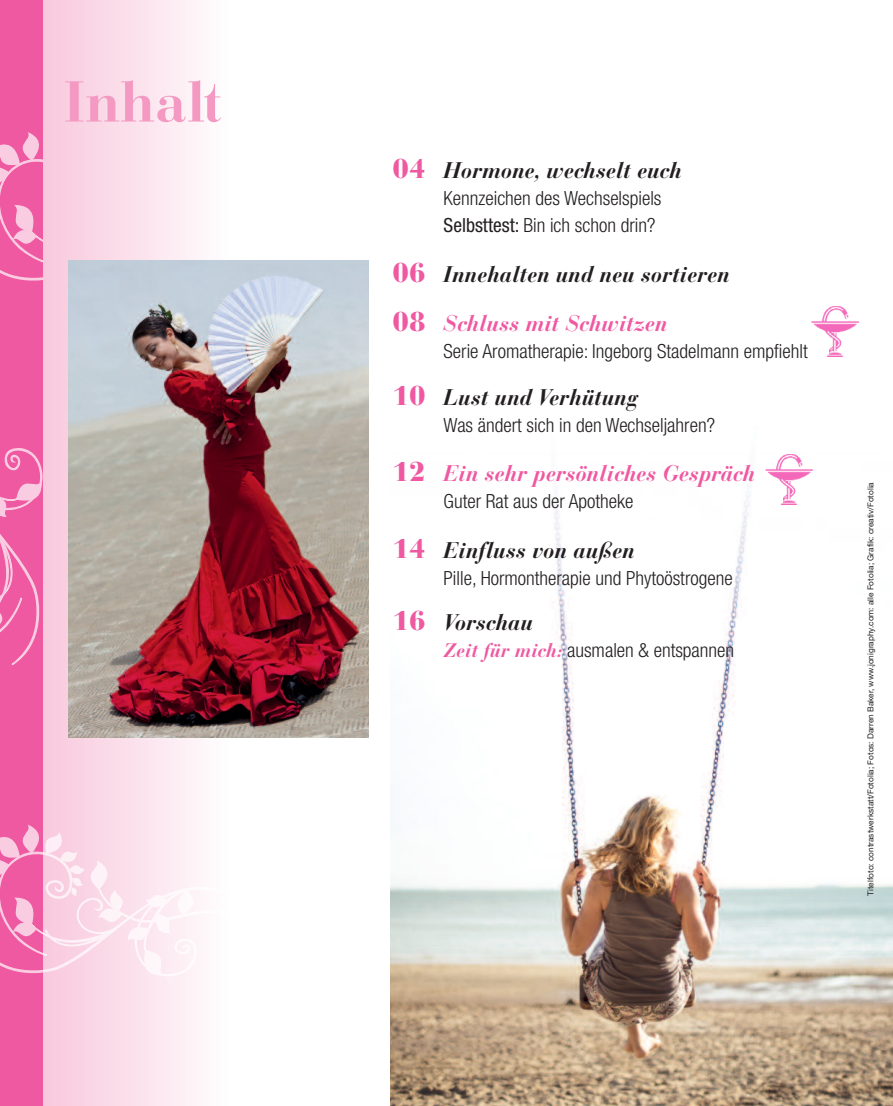
<style>
.page{position:relative;width:893px;height:1106px;background:#fff}
.page>*{position:absolute;margin:0;border:0;box-sizing:border-box;transform-origin:0 0}
.t1{font:57px "Bauer Bodoni Bold Os F";color:#f499c2}
.t2{font:italic 700 22.5px/49.5px "Bauer Bodoni Std";color:#231f20}
.t3{font:italic 700 22.5px "Bauer Bodoni Std";color:#ef59a1}
.t4{font:300 condensed 19.5px/27px "Helvetica Neue LT Std";color:#231f20}
.t5{font:8.25px "Helvetica Neue LT Std";color:#231f20}
.s1{font-family:"Bauer Bodoni LT";font-weight:900;font-style:normal;font-size:27px;color:#ef59a1}
.s2{font-weight:400}
.s3{color:#ef59a1}
.s4{font-family:"Bauer Bodoni LT";font-weight:900;font-style:normal;font-size:27px}
.s5{font-family:"Bauer Bodoni Std";font-weight:700;font-style:italic;font-stretch:normal;color:#ef59a1}
</style>
<div class="page">
<svg style="left:43px;top:0;width:187px;height:1106px"></svg>
<img style="left:390px;top:469px;width:503px;height:637px">
<img style="left:69px;top:260px;width:299px;height:477px">
<div style="left:0;top:0;width:43px;height:1106px;background:#ef59a1"></div>
<svg style="left:0;top:448px;width:43px;height:217px"></svg>
<svg style="left:0;top:824px;width:230px;height:152px"></svg>
<svg style="left:0;top:132px;width:43px;height:149px"></svg>
<img style="left:812px;top:307px;width:46px;height:50px">
<img style="left:766px;top:454px;width:46px;height:50px">
<h1 class="t1" style="left:63px;top:81px;width:160px">Inhalt</h1>
<p class="t2" style="left:393px;top:148px;width:291px"><span class="s1">04</span> Hormone, wechselt euch</p>
<p class="t4" style="left:444px;top:186px;width:219px">Kennzeichen des Wechselspiels<br><span class="s2">Selbsttest:</span> Bin ich schon drin?</p>
<p class="t2" style="left:393px;top:252px;width:339px"><span class="s1">06</span> Innehalten und neu sortieren<br><span class="s1">08</span> <span class="s3">Schluss mit Schwitzen</span></p>
<p class="t4" style="left:444px;top:339px;width:366px">Serie Aromatherapie: Ingeborg Stadelmann empfiehlt</p>
<p class="t2" style="left:393px;top:375px;width:247px"><span class="s1">10</span> Lust und Verhütung</p>
<p class="t4" style="left:444px;top:413px;width:273px">Was ändert sich in den Wechseljahren?</p>
<p class="t3" style="left:393px;top:465px;width:364px"><span class="s4">12</span> Ein sehr persönliches Gespräch</p>
<p class="t4" style="left:444px;top:489px;width:191px">Guter Rat aus der Apotheke</p>
<p class="t2" style="left:393px;top:528px;width:244px"><span class="s1">14</span> Einfluss von außen</p>
<p class="t4" style="left:444px;top:566px;width:291px">Pille, Hormontherapie und Phytoöstrogene</p>
<p class="t2" style="left:393px;top:600px;width:142px"><span class="s1">16</span> Vorschau</p>
<p class="t4" style="left:444px;top:638px;width:292px"><span class="s5">Zeitfür mich:</span> ausmalen &amp; entspannen</p>
<p class="t5" style="left:868px;top:895px;width:415px;rotate:-90deg">Titelfoto: contrastwerkstatt/Fotolia; Fotos: Darren Baker, www.jonigraphy.com: alle Fotolia; Grafik: creativ/Fotolia</p>
</div>
